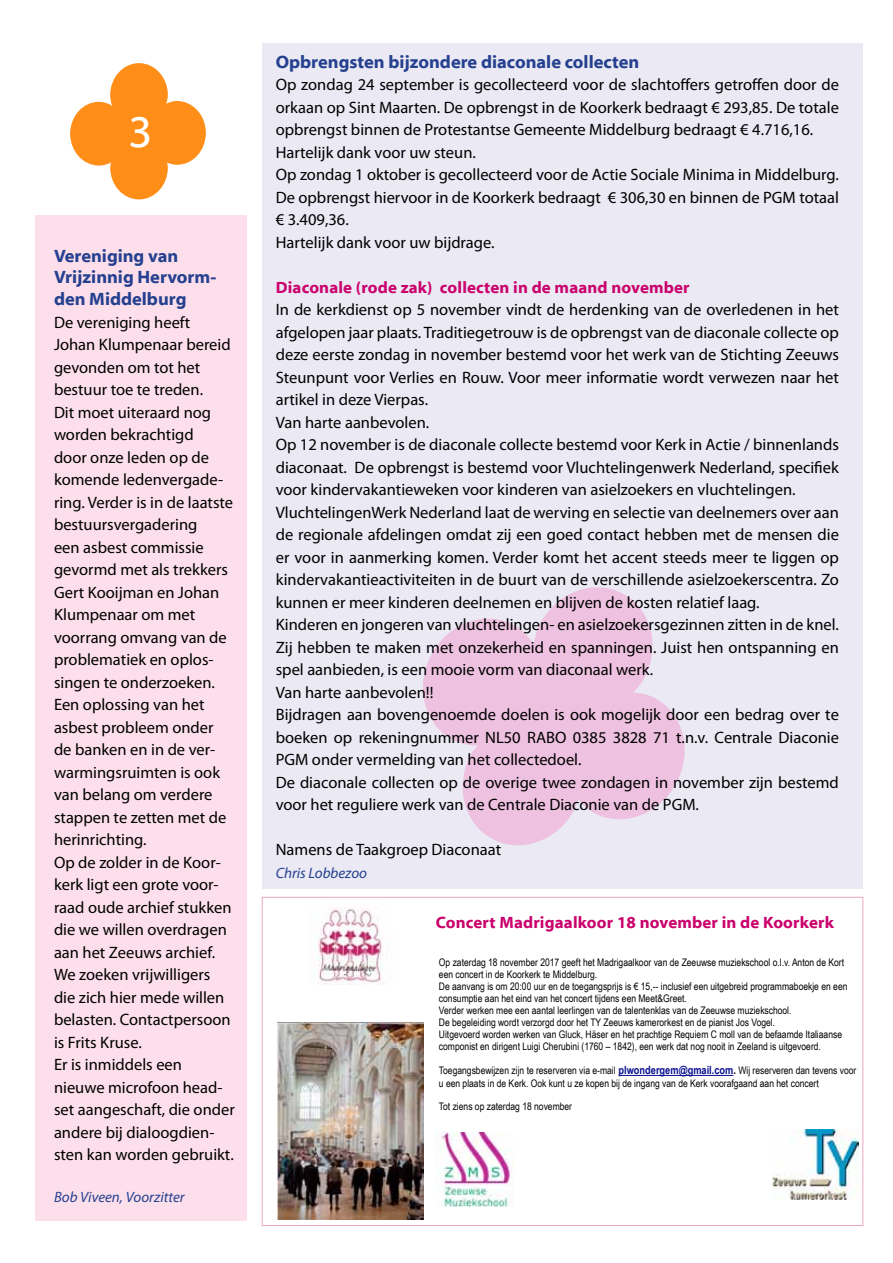
<style>
.page{position:relative;width:893px;height:1263px;background:#fff}
.page>*{position:absolute;margin:0;border:0;box-sizing:border-box;transform-origin:0 0}
.t1{font:45px "Myriad Web Pro";color:#fff}
.t2{font:700 20.85px "Arial Narrow";color:#000}
.t3{font:700 18px/21.8px "Myriad Web Pro";color:#25408f}
.t4{font:16.5px/22.5px "Myriad Pro";color:#000}
.t5{font:700 16.5px "Myriad Web Pro";letter-spacing:.01em;color:#ca006c}
.t6{font:italic 15px "Myriad Pro";color:#25408f}
.t7{font:10.35px/12px "Arial Narrow";color:#000}
.s1{font-weight:700;font-size:11.25px;color:#090f90}
.s2{font-weight:700;font-size:11.25px}
</style>
<div class="page">
<div style="left:262px;top:43px;width:601px;height:846px;background:#eae9f4"></div>
<svg style="left:70px;top:63px;width:136px;height:136px"></svg>
<div style="left:35px;top:215px;width:212px;height:1005px;background:#fcdfeb"></div>
<svg style="left:423px;top:587px;width:262px;height:259px;fill:#edc1df"></svg>
<img style="left:314px;top:908px;width:69px;height:77px">
<img style="left:278px;top:1022px;width:146px;height:198px">
<hr style="left:618px;top:1075px;width:115px;height:1px;background:#090f90">
<img style="left:436px;top:1133px;width:77px;height:73px">
<img style="left:772px;top:1130px;width:86px;height:69px">
<h1 class="t1" style="left:129px;top:108px;width:25px">3</h1>
<p class="t3" style="left:54px;top:245px;width:164px">Vereniging van<br>Vrijzinnig Hervorm&shy;den Middelburg</p>
<p class="t4" style="left:54px;top:310px;width:182px">De vereniging heeft<br>Johan Klumpenaar bereid gevonden om tot het bestuur toe te treden.<br>Dit moet uiteraard nog worden bekrachtigd<br>door onze leden op de komende ledenvergade&shy;ring. Verder is in de laatste bestuursvergadering<br>een asbest commissie gevormd met als trekkers<br>Gert Kooijman en Johan<br>Klumpenaar om met voorrang omvang van de problematiek en oplos&shy;singen te onderzoeken.<br>Een oplossing van het asbest probleem onder de banken en in de ver&shy;warmingsruimten is ook van belang om verdere stappen te zetten met de herinrichting.<br>Op de zolder in de Koor&shy;kerk ligt een grote voor&shy;raad oude archief stukken die we willen overdragen aan het Zeeuws archief.<br>We zoeken vrijwilligers die zich hier mede willen belasten. Contactpersoon is Frits Kruse.<br>Er is inmiddels een nieuwe microfoon head&shy;set aangeschaft, die onder andere bij dialoogdien&shy;sten kan worden gebruikt.</p>
<p class="t6" style="left:54px;top:1188px;width:132px">Bob Viveen, Voorzitter</p>
<p class="t3" style="left:276px;top:51px;width:365px">Opbrengsten bijzondere diaconale collecten</p>
<p class="t4" style="left:276px;top:73px;width:565px">Op zondag 24 september is gecollecteerd voor de slachtoffers getroffen door de orkaan op Sint Maarten. De opbrengst in de Koorkerk bedraagt € 293,85. De totale opbrengst binnen de Protestantse Gemeente Middelburg bedraagt € 4.716,16.<br>Hartelijk dank voor uw steun.<br>Op zondag 1 oktober is gecollecteerd voor de Actie Sociale Minima in Middelburg.<br>De opbrengst hiervoor in de Koorkerk bedraagt € 306,30 en binnen de PGM totaal € 3.409,36.<br>Hartelijk dank voor uw bijdrage.</p>
<p class="t5" style="left:276px;top:278px;width:415px">Diaconale (rode zak) collecten in de maand november</p>
<p class="t4" style="left:276px;top:298px;width:565px">In de kerkdienst op 5 november vindt de herdenking van de overledenen in het afgelopen jaar plaats. Traditiegetrouw is de opbrengst van de diaconale collecte op deze eerste zondag in november bestemd voor het werk van de Stichting Zeeuws Steunpunt voor Verlies en Rouw. Voor meer informatie wordt verwezen naar het artikel in deze Vierpas.<br>Van harte aanbevolen.<br>Op 12 november is de diaconale collecte bestemd voor Kerk in Actie / binnenlands diaconaat. De opbrengst is bestemd voor Vluchtelingenwerk Nederland, specifiek voor kindervakantieweken voor kinderen van asielzoekers en vluchtelingen.<br>VluchtelingenWerk Nederland laat de werving en selectie van deelnemers over aan de regionale afdelingen omdat zij een goed contact hebben met de mensen die er voor in aanmerking komen. Verder komt het accent steeds meer te liggen op kindervakantieactiviteiten in de buurt van de verschillende asielzoekerscentra. Zo kunnen er meer kinderen deelnemen en blijven de kosten relatief laag.<br>Kinderen en jongeren van vluchtelingen- en asielzoekersgezinnen zitten in de knel.<br>Zij hebben te maken met onzekerheid en spanningen. Juist hen ontspanning en spel aanbieden, is een mooie vorm van diaconaal werk.<br>Van harte aanbevolen!!<br>Bijdragen aan bovengenoemde doelen is ook mogelijk door een bedrag over te boeken op rekeningnummer NL50 RABO 0385 3828 71 t.n.v. Centrale Diaconie PGM onder vermelding van het collectedoel.<br>De diaconale collecten op de overige twee zondagen in november zijn bestemd voor het reguliere werk van de Centrale Diaconie van de PGM.</p>
<p class="t4" style="left:276px;top:838px;width:227px">Namens de Taakgroep Diaconaat</p>
<p class="t6" style="left:276px;top:863px;width:93px">Chris Lobbezoo</p>
<p class="t5" style="left:436px;top:913px;width:400px">Concert Madrigaalkoor 18 november in de Koorkerk</p>
<p class="t2" style="left:463px;top:650px;width:370px">Madrigaalkoor van de Zeeuwse Muziekschool</p>
<p class="t7" style="left:439px;top:957px;width:410px">Op zaterdag 18 november 2017 geeft het Madrigaalkoor van de Zeeuwse muziekschool o.l.v. Anton de Kort een concert in de Koorkerk te Middelburg.<br>De aanvang is om 20:00 uur en de toegangsprijs is € 15,-- inclusief een uitgebreid programmaboekje en een consumptie aan het eind van het concert tijdens een Meet&amp;Greet.<br>Verder werken mee een aantal leerlingen van de talentenklas van de Zeeuwse muziekschool.<br>De begeleiding wordt verzorgd door het TY Zeeuws kamerorkest en de pianist Jos Vogel.<br>Uitgevoerd worden werken van Gluck, Häser en het prachtige Requiem C moll van de befaamde Italiaanse componist en dirigent Luigi Cherubini (1760 – 1842), een werk dat nog nooit in Zeeland is uitgevoerd.</p>
<p class="t7" style="left:439px;top:1065px;width:419px">Toegangsbewijzen zijn te reserveren via e-mail <span class="s1">plwondergem@gmail.com</span><span class="s2">.</span> Wij reserveren dan tevens voor u een plaats in de Kerk. Ook kunt u ze kopen bij de ingang van de Kerk voorafgaand aan het concert</p>
<p class="t7" style="left:439px;top:1102px;width:135px">Tot ziens op zaterdag 18 november</p>
</div>
